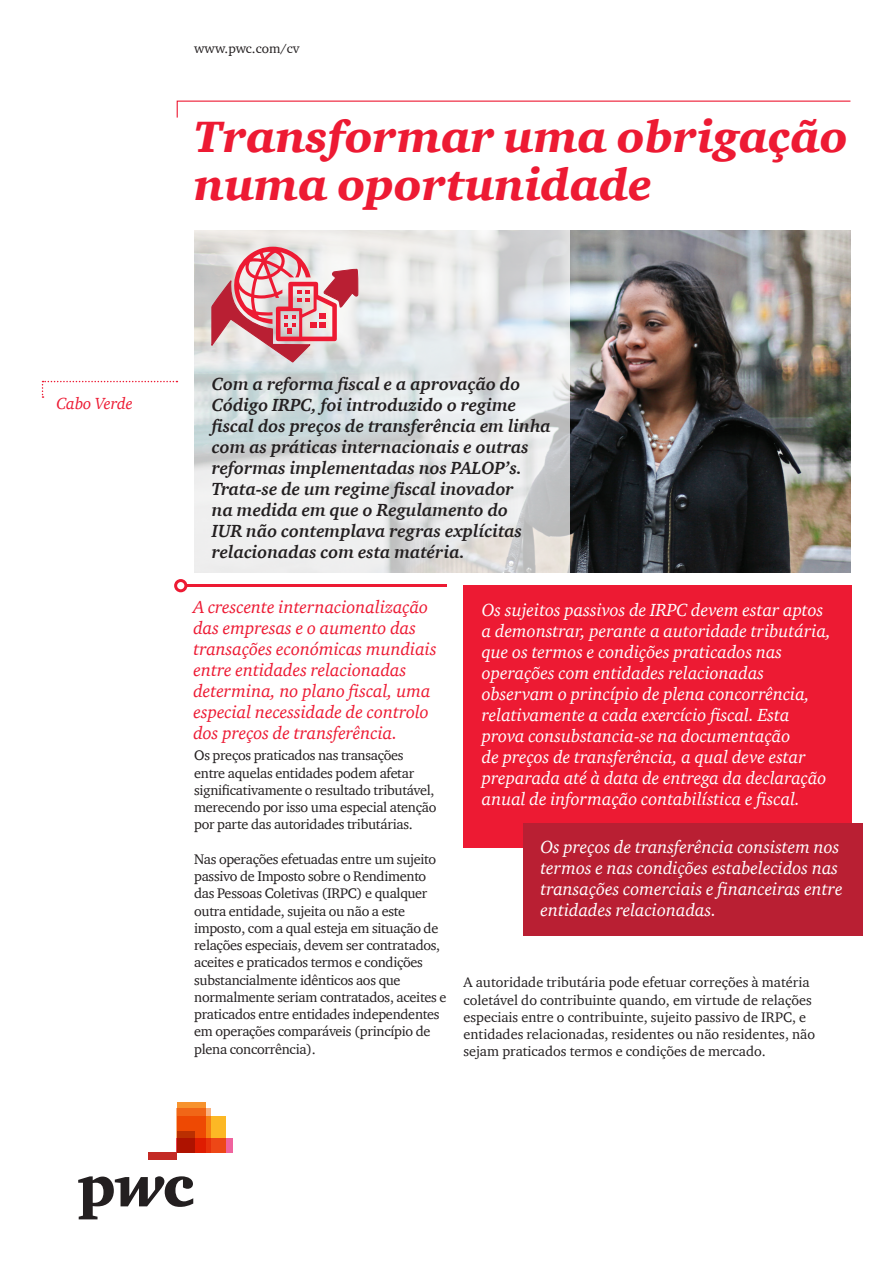
<style>
.page{position:relative;width:893px;height:1263px;background:#fff}
.page>*{position:absolute;margin:0;border:0;box-sizing:border-box;transform-origin:0 0}
.t1{font:italic 900 45px/48px "ITC Charter Com";color:#ed1a33}
.t2{font:italic 18px/21px "ITC Charter Com";color:#fff}
.t3{font:italic 700 18px/21px "ITC Charter Com";color:#231f20}
.t4{font:italic 18px/21px "ITC Charter Com";color:#ed1a33}
.t5{font:italic 16.5px "ITC Charter Com";color:#ed1a33}
.t6{font:14.25px/17.2px "ITC Charter Com";letter-spacing:-.02em;color:#231f20}
.t7{font:14.25px/17.2px "ITC Charter Com";color:#231f20}
.t8{font:13.5px "ITC Charter Com";color:#231f20}
</style>
<div class="page">
<svg style="left:42px;top:381px;width:135px;height:17px"></svg>
<svg style="left:176px;top:100px;width:675px;height:18px"></svg>
<div style="left:177px;top:1116px;width:49px;height:36px;background:#fcb825"></div>
<svg style="left:211px;top:1138px;width:22px;height:14px"></svg>
<svg style="left:205px;top:1107px;width:6px;height:45px"></svg>
<svg style="left:177px;top:1102px;width:28px;height:50px"></svg>
<svg style="left:177px;top:1131px;width:18px;height:21px"></svg>
<div style="left:148px;top:1152px;width:29px;height:7px;background:#c32a25"></div>
<svg style="left:78px;top:1176px;width:115px;height:43px"></svg>
<img style="left:570px;top:231px;width:280px;height:342px">
<svg style="left:194px;top:231px;width:376px;height:342px;fill:#e8e9ea"></svg>
<hr style="left:184px;top:584px;width:262px;height:3px;background:#ed1a33">
<div style="left:174px;top:579px;width:13px;height:13px;border:3px solid #ed1a33;border-radius:50%"></div>
<svg style="left:211px;top:247px;width:148px;height:116px;background:#dfa0a7"></svg>
<div style="left:463px;top:585px;width:389px;height:262px;background:#ed1a33"></div>
<div style="left:523px;top:824px;width:339px;height:112px;background:#b91f33"></div>
<p class="t8" style="left:194px;top:40px;width:107px">www.pwc.com/cv</p>
<h1 class="t1" style="left:194px;top:112px;width:655px">Transformar uma obrigação numa oportunidade</h1>
<p class="t5" style="left:56px;top:394px;width:78px">Cabo Verde</p>
<p class="t3" style="left:212px;top:373px;width:340px">Com a reforma fiscal e a aprovação do Código IRPC, foi introduzido o regime fiscal dos preços de transferência em linha com as práticas internacionais e outras reformas implementadas nos PALOP’s.<br>Trata-se de um regime fiscal inovador<br>na medida em que o Regulamento do<br>IUR não contemplava regras explícitas relacionadas com esta matéria.</p>
<p class="t4" style="left:193px;top:596px;width:245px">A crescente internacionalização das empresas e o aumento das transações económicas mundiais entre entidades relacionadas determina, no plano fiscal, uma especial necessidade de controlo dos preços de transferência.</p>
<p class="t2" style="left:482px;top:599px;width:351px">Os sujeitos passivos de IRPC devem estar aptos a demonstrar, perante a autoridade tributária, que os termos e condições praticados nas operações com entidades relacionadas observam o princípio de plena concorrência, relativamente a cada exercício fiscal. Esta prova consubstancia-se na documentação<br>de preços de transferência, a qual deve estar preparada até à data de entrega da declaração anual de informação contabilística e fiscal.</p>
<p class="t2" style="left:540px;top:836px;width:304px">Os preços de transferência consistem nos termos e nas condições estabelecidos nas transações comerciais e financeiras entre entidades relacionadas.</p>
<p class="t6" style="left:194px;top:747px;width:244px">Os preços praticados nas transações entre aquelas entidades podem afetar significativamente o resultado tributável, merecendo por isso uma especial atenção por parte das autoridades tributárias.</p>
<p class="t6" style="left:194px;top:850px;width:254px">Nas operações efetuadas entre um sujeito passivo de Imposto sobre o Rendimento das Pessoas Coletivas (IRPC) e qualquer outra entidade, sujeita ou não a este imposto, com a qual esteja em situação de relações especiais, devem ser contratados, aceites e praticados termos e condições substancialmente idênticos aos que normalmente seriam contratados, aceites e praticados entre entidades independentes em operações comparáveis (princípio de plena concorrência).</p>
<p class="t7" style="left:463px;top:973px;width:353px">A autoridade tributária pode efetuar correções à matéria coletável do contribuinte quando, em virtude de relações especiais entre o contribuinte, sujeito passivo de IRPC, e entidades relacionadas, residentes ou não residentes, não sejam praticados termos e condições de mercado.</p>
</div>
